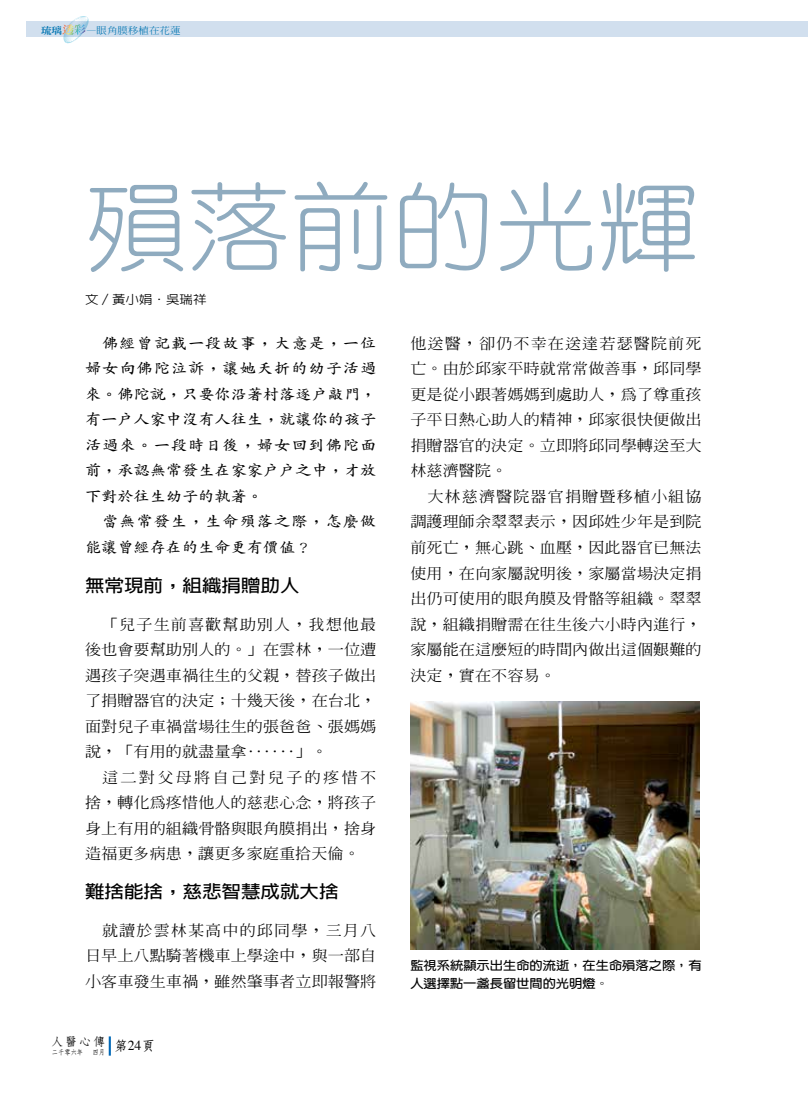
<style>
.page{position:relative;width:808px;height:1106px;background:#fff}
.page>*{position:absolute;margin:0;border:0;box-sizing:border-box;transform-origin:0 0}
.t1{font:300 97.5px "Yen Round";color:#8fabbf;scale:1.05 1}
.t2{font:700 17.55px "Lin Gothic";color:#000;scale:1.11 1}
.t3{font:500 14.85px/25.5px "Inn Ming";color:#000;text-align:justify;scale:1.09 1}
.t4{font:700 14.85px/25.5px "Zen Kai";color:#000;text-align:justify;scale:1.09 1}
.t5{font:700 12.15px/18px "Yen Round";color:#000;scale:1.09 1}
.t6{font:500 12.15px "Lin Gothic";color:#000;scale:1.11 1}
.t7{font:700 11.7px "Nan Sung";color:#000;scale:1.05 1}
.t8{font:500 9.45px "Inn Ming";color:#0074b1;scale:1.11 1}
.t9{font:700 7.2px "Nan Sung";color:#000;scale:.87 1}
.s1{font-weight:800}
.s2{font-weight:800;font-size:10.8px;color:#fff}
</style>
<div class="page">
<svg style="left:109px;top:1036px;width:2px;height:19px"></svg>
<div style="left:27px;top:21px;width:781px;height:16px;background:#d1dfee"></div>
<svg style="left:63px;top:16px;width:26px;height:27px"></svg>
<img style="left:410px;top:702px;width:289px;height:247px">
<p class="t8" style="left:41px;top:25px;width:127px"><span class="s1">琉璃</span><span class="s2">透彩</span><span class="s1">—</span>眼角膜移植在花蓮</p>
<h1 class="t1" style="left:85px;top:178px;width:586px">殞落前的光輝</h1>
<p class="t6" style="left:85px;top:293px;width:111px">文／黃小娟．吳瑞祥</p>
<p class="t4" style="left:85px;top:330px;width:269px;text-indent:17px">佛經曾記載一段故事，大意是，一位婦女向佛陀泣訴，讓她夭折的幼子活過來。佛陀說，只要你沿著村落逐戶敲門，有一戶人家中沒有人往生，就讓你的孩子活過來。一段時日後，婦女回到佛陀面前，承認無常發生在家家戶戶之中，才放下對於往生幼子的執著。…</p>
<p class="t4" style="left:85px;top:509px;width:269px;text-indent:17px">當無常發生，生命殞落之際，怎麼做能讓曾經存在的生命更有價值？</p>
<p class="t2" style="left:85px;top:576px;width:195px">無常現前，組織捐贈助人</p>
<p class="t3" style="left:85px;top:611px;width:269px;text-indent:17px">「兒子生前喜歡幫助別人，我想他最後也會要幫助別人的。」在雲林，一位遭遇孩子突遇車禍往生的父親，替孩子做出了捐贈器官的決定；十幾天後，在台北，面對兒子車禍當場往生的張爸爸、張媽媽說，「有用的就盡量拿‥‥‥」。</p>
<p class="t3" style="left:85px;top:764px;width:269px;text-indent:17px">這二對父母將自己對兒子的疼惜不捨，轉化為疼惜他人的慈悲心念，將孩子身上有用的組織骨骼與眼角膜捐出，捨身造福更多病患，讓更多家庭重拾天倫。</p>
<p class="t2" style="left:85px;top:882px;width:230px">難捨能捨，慈悲智慧成就大捨</p>
<p class="t3" style="left:85px;top:917px;width:269px;text-indent:17px">就讀於雲林某高中的邱同學，三月八日早上八點騎著機車上學途中，與一部自小客車發生車禍，雖然肇事者立即報警將</p>
<p class="t3" style="left:410px;top:330px;width:269px">他送醫，卻仍不幸在送達若瑟醫院前死亡。由於邱家平時就常常做善事，邱同學更是從小跟著媽媽到處助人，為了尊重孩子平日熱心助人的精神，邱家很快便做出捐贈器官的決定。立即將邱同學轉送至大林慈濟醫院。</p>
<p class="t3" style="left:410px;top:483px;width:269px;text-indent:17px">大林慈濟醫院器官捐贈暨移植小組協調護理師余翠翠表示，因邱姓少年是到院前死亡，無心跳、血壓，因此器官已無法使用，在向家屬說明後，家屬當場決定捐出仍可使用的眼角膜及骨骼等組織。翠翠說，組織捐贈需在往生後六小時內進行，家屬能在這麼短的時間內做出這個艱難的決定，實在不容易。</p>
<p class="t5" style="left:410px;top:956px;width:269px">監視系統顯示出生命的流逝，在生命殞落之際，有人選擇點一盞長留世間的光明燈。</p>
<p class="t7" style="left:51px;top:1035px;width:53px">人醫心傳</p>
<p class="t9" style="left:52px;top:1048px;width:38px">二千零六年</p>
<p class="t9" style="left:93px;top:1048px;width:73px">四月 <sup>第</sup><sup>24</sup><sup>頁</sup></p>
</div>
